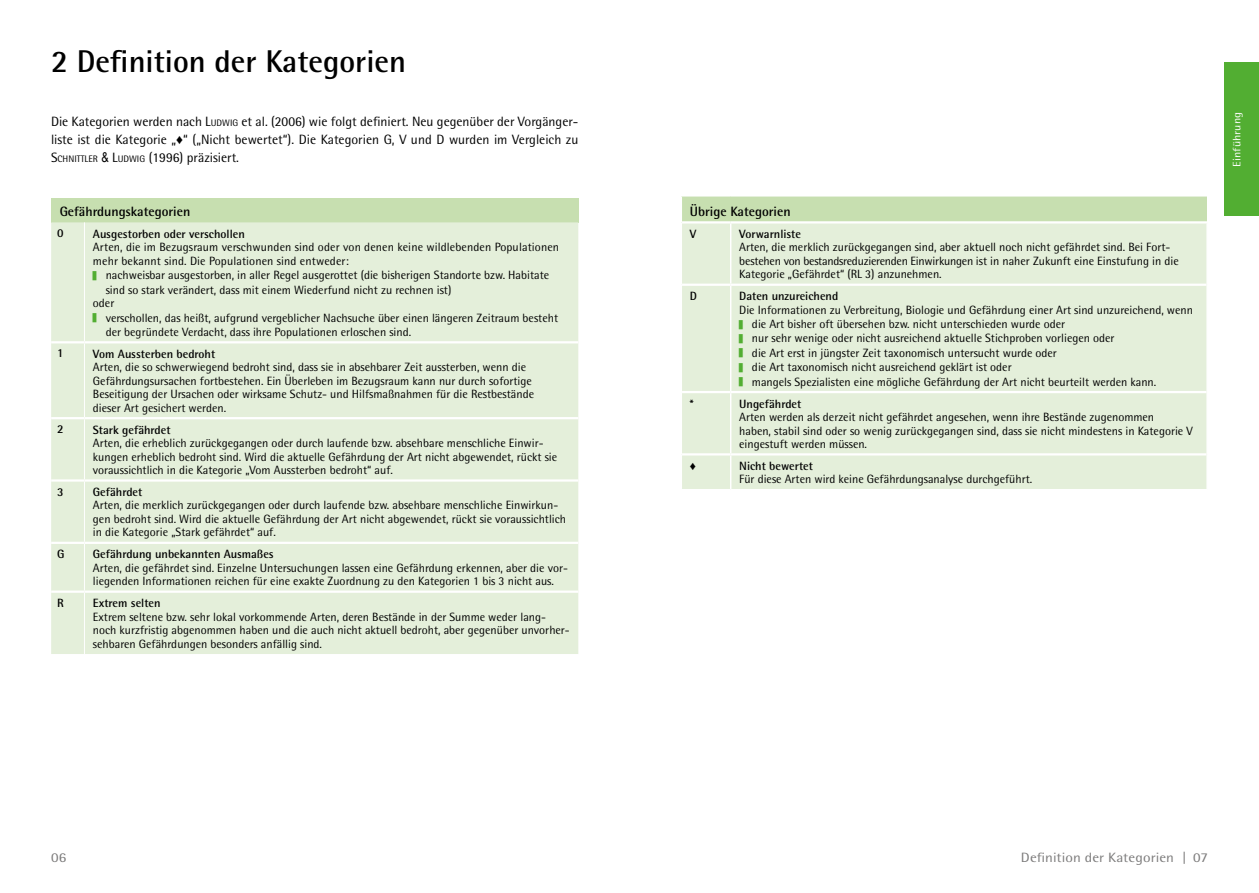
<style>
.page{position:relative;width:1259px;height:893px;background:#fff}
.page>*{position:absolute;margin:0;border:0;box-sizing:border-box;transform-origin:0 0}
.t1{font:700 31.5px "Rotis Semi Sans";color:#000}
.t2{font:13.5px/18px "Rotis Semi Sans";color:#000;text-align:justify}
.t3{font:700 13.5px "Rotis Semi Sans";color:#000}
.t4{font:13.5px "Rotis Semi Sans";letter-spacing:.005em;color:#7c7b7b;scale:1.11 1}
.t5{font:12px/13.5px "Rotis Semi Sans";color:#000}
.t6{font:700 12px "Rotis Semi Sans";color:#000}
.t7{font:12px "Arial";color:#000}
.t8{font:10.8px "Rotis Semi Sans";letter-spacing:.005em;color:#fff;scale:1.11 1}
.s1{font-style:inherit}
.s2{font-size:9.45px}
.s3{font-family:"Arial"}
.s4{font-family:"Arial Narrow"}
.s5{font-family:"Arial";font-size:7.5px;color:#52ae32}
</style>
<div class="page">
<div style="left:51px;top:198px;width:527px;height:24px;background:#c7dfb0"></div>
<div style="left:51px;top:222px;width:527px;height:432px;background:#e4efda"></div>
<hr style="left:84px;top:222px;width:1px;height:119px;background:#fff">
<hr style="left:84px;top:343px;width:1px;height:74px;background:#fff">
<hr style="left:84px;top:419px;width:1px;height:60px;background:#fff">
<hr style="left:84px;top:482px;width:1px;height:60px;background:#fff">
<hr style="left:84px;top:544px;width:1px;height:46px;background:#fff">
<hr style="left:84px;top:593px;width:1px;height:61px;background:#fff">
<hr style="left:51px;top:341px;width:33px;height:2px;background:#fff">
<hr style="left:84px;top:341px;width:494px;height:2px;background:#fff">
<hr style="left:51px;top:417px;width:33px;height:2px;background:#fff">
<hr style="left:84px;top:417px;width:494px;height:2px;background:#fff">
<hr style="left:51px;top:479px;width:33px;height:3px;background:#fff">
<hr style="left:84px;top:479px;width:494px;height:3px;background:#fff">
<hr style="left:51px;top:542px;width:33px;height:2px;background:#fff">
<hr style="left:84px;top:542px;width:494px;height:2px;background:#fff">
<hr style="left:51px;top:590px;width:33px;height:3px;background:#fff">
<hr style="left:84px;top:590px;width:494px;height:3px;background:#fff">
<div style="left:681px;top:196px;width:526px;height:26px;background:#c7dfb0"></div>
<div style="left:682px;top:224px;width:524px;height:265px;background:#e4efda"></div>
<hr style="left:730px;top:224px;width:1px;height:60px;background:#fff">
<hr style="left:730px;top:286px;width:1px;height:105px;background:#fff">
<hr style="left:730px;top:393px;width:1px;height:60px;background:#fff">
<hr style="left:730px;top:455px;width:1px;height:34px;background:#fff">
<hr style="left:680px;top:197px;width:2px;height:25px;background:#fff">
<hr style="left:680px;top:195px;width:50px;height:2px;background:#fff">
<hr style="left:730px;top:195px;width:477px;height:2px;background:#fff">
<hr style="left:682px;top:221px;width:48px;height:3px;background:#fff">
<hr style="left:730px;top:221px;width:478px;height:3px;background:#fff">
<hr style="left:682px;top:284px;width:48px;height:2px;background:#fff">
<hr style="left:730px;top:284px;width:476px;height:2px;background:#fff">
<hr style="left:682px;top:391px;width:48px;height:2px;background:#fff">
<hr style="left:730px;top:391px;width:476px;height:2px;background:#fff">
<hr style="left:682px;top:453px;width:48px;height:2px;background:#fff">
<hr style="left:730px;top:453px;width:476px;height:2px;background:#fff">
<div style="left:1224px;top:62px;width:35px;height:153px;background:#52ae32"></div>
<h1 class="t1" style="left:51px;top:42px;width:356px">2 Definition der Kategorien</h1>
<p class="t2" style="left:51px;top:112px;width:529px">Die Kategorien werden nach <span class="s1">L</span><span class="s2">UDWIG</span> et al. (2006) wie folgt definiert. Neu gegenüber der Vorgänger&shy;liste ist die Kategorie „<span class="s3">♦</span>“ („Nicht bewertet“). Die Kategorien G, V und D wurden im Vergleich zu <span class="s1">S</span><span class="s2">CHNITTLER</span> <span class="s4">&amp;</span> <span class="s1">L</span><span class="s2">UDWIG</span> (1996) präzisiert.</p>
<p class="t3" style="left:60px;top:203px;width:132px">Gefährdungskategorien</p>
<p class="t6" style="left:57px;top:226px;width:8px">0</p>
<p class="t6" style="left:93px;top:226px;width:153px">Ausgestorben oder verschollen</p>
<p class="t5" style="left:93px;top:240px;width:468px">Arten, die im Bezugsraum verschwunden sind oder von denen keine wildlebenden Populationen</p>
<p class="t5" style="left:93px;top:254px;width:257px">mehr bekannt sind. Die Populationen sind entweder:</p>
<p class="t5" style="left:93px;top:268px;width:458px"><span class="s5">▌</span> nachweisbar ausgestorben, in aller Regel ausgerottet (die bisherigen Standorte bzw. Habitate</p>
<p class="t5" style="left:106px;top:283px;width:347px">sind so stark verändert, dass mit einem Wiederfund nicht zu rechnen ist)</p>
<p class="t5" style="left:93px;top:296px;width:23px">oder</p>
<p class="t5" style="left:93px;top:311px;width:466px"><span class="s5">▌</span> verschollen, das heißt, aufgrund vergeblicher Nachsuche über einen längeren Zeitraum besteht</p>
<p class="t5" style="left:106px;top:325px;width:307px">der begründete Verdacht, dass ihre Populationen erloschen sind.</p>
<p class="t6" style="left:57px;top:346px;width:8px">1</p>
<p class="t6" style="left:93px;top:346px;width:124px">Vom Aussterben bedroht</p>
<p class="t5" style="left:93px;top:360px;width:443px">Arten, die so schwerwiegend bedroht sind, dass sie in absehbarer Zeit aussterben, wenn die Gefährdungsursachen fortbestehen. Ein Überleben im Bezugsraum kann nur durch sofortige Beseitigung der Ursachen oder wirksame Schutz- und Hilfsmaßnahmen für die Restbestände dieser Art gesichert werden.</p>
<p class="t6" style="left:57px;top:422px;width:8px">2</p>
<p class="t6" style="left:93px;top:422px;width:79px">Stark gefährdet</p>
<p class="t5" style="left:93px;top:436px;width:466px">Arten, die erheblich zurückgegangen oder durch laufende bzw. absehbare menschliche Einwir&shy;kungen erheblich bedroht sind. Wird die aktuelle Gefährdung der Art nicht abgewendet, rückt sie voraussichtlich in die Kategorie „Vom Aussterben bedroht“ auf.</p>
<p class="t6" style="left:57px;top:484px;width:8px">3</p>
<p class="t6" style="left:93px;top:484px;width:51px">Gefährdet</p>
<p class="t5" style="left:93px;top:499px;width:475px">Arten, die merklich zurückgegangen oder durch laufende bzw. absehbare menschliche Einwirkun&shy;gen bedroht sind. Wird die aktuelle Gefährdung der Art nicht abgewendet, rückt sie voraussichtlich in die Kategorie „Stark gefährdet“ auf.</p>
<p class="t6" style="left:57px;top:546px;width:9px">G</p>
<p class="t6" style="left:93px;top:547px;width:182px">Gefährdung unbekannten Ausmaßes</p>
<p class="t5" style="left:93px;top:561px;width:476px">Arten, die gefährdet sind. Einzelne Untersuchungen lassen eine Gefährdung erkennen, aber die vor&shy;liegenden Informationen reichen für eine exakte Zuordnung zu den Kategorien 1 bis 3 nicht aus.</p>
<p class="t6" style="left:57px;top:595px;width:8px">R</p>
<p class="t6" style="left:93px;top:596px;width:69px">Extrem selten</p>
<p class="t5" style="left:93px;top:610px;width:478px">Extrem seltene bzw. sehr lokal vorkommende Arten, deren Bestände in der Summe weder lang&shy;noch kurzfristig abgenommen haben und die auch nicht aktuell bedroht, aber gegenüber unvorher&shy;sehbaren Gefährdungen besonders anfällig sind.</p>
<p class="t3" style="left:690px;top:203px;width:102px">Übrige Kategorien</p>
<p class="t6" style="left:690px;top:226px;width:8px">V</p>
<p class="t6" style="left:739px;top:226px;width:63px">Vorwarnliste</p>
<p class="t5" style="left:739px;top:240px;width:441px">Arten, die merklich zurückgegangen sind, aber aktuell noch nicht gefährdet sind. Bei Fort&shy;bestehen von bestandsreduzierenden Einwirkungen ist in naher Zukunft eine Einstufung in die<br>Kategorie „Gefährdet“ (RL 3) anzunehmen.</p>
<p class="t6" style="left:690px;top:289px;width:9px">D</p>
<p class="t6" style="left:739px;top:289px;width:100px">Daten unzureichend</p>
<p class="t5" style="left:739px;top:302px;width:455px;line-height:14.4px">Die Informationen zu Verbreitung, Biologie und Gefährdung einer Art sind unzureichend, wenn <span class="s5">▌</span> die Art bisher oft übersehen bzw. nicht unterschieden wurde oder<br><span class="s5">▌</span> nur sehr wenige oder nicht ausreichend aktuelle Stichproben vorliegen oder<br><span class="s5">▌</span> die Art erst in jüngster Zeit taxonomisch untersucht wurde oder<br><span class="s5">▌</span> die Art taxonomisch nicht ausreichend geklärt ist oder<br><span class="s5">▌</span> mangels Spezialisten eine mögliche Gefährdung der Art nicht beurteilt werden kann.</p>
<p class="t6" style="left:690px;top:396px;width:5px">*</p>
<p class="t6" style="left:739px;top:396px;width:64px">Ungefährdet</p>
<p class="t5" style="left:739px;top:410px;width:455px">Arten werden als derzeit nicht gefährdet angesehen, wenn ihre Bestände zugenommen<br>haben, stabil sind oder so wenig zurückgegangen sind, dass sie nicht mindestens in Kategorie V eingestuft werden müssen.</p>
<p class="t7" style="left:690px;top:457px;width:8px">♦</p>
<p class="t6" style="left:739px;top:458px;width:75px">Nicht bewertet</p>
<p class="t5" style="left:739px;top:472px;width:294px">Für diese Arten wird keine Gefährdungsanalyse durchgeführt.</p>
<p class="t8" style="left:1230px;top:167px;width:51px;rotate:-90deg">Einführung</p>
<p class="t4" style="left:51px;top:849px;width:15px">06</p>
<p class="t4" style="left:1021px;top:849px;width:170px">Definition der Kategorien | 07</p>
</div>
